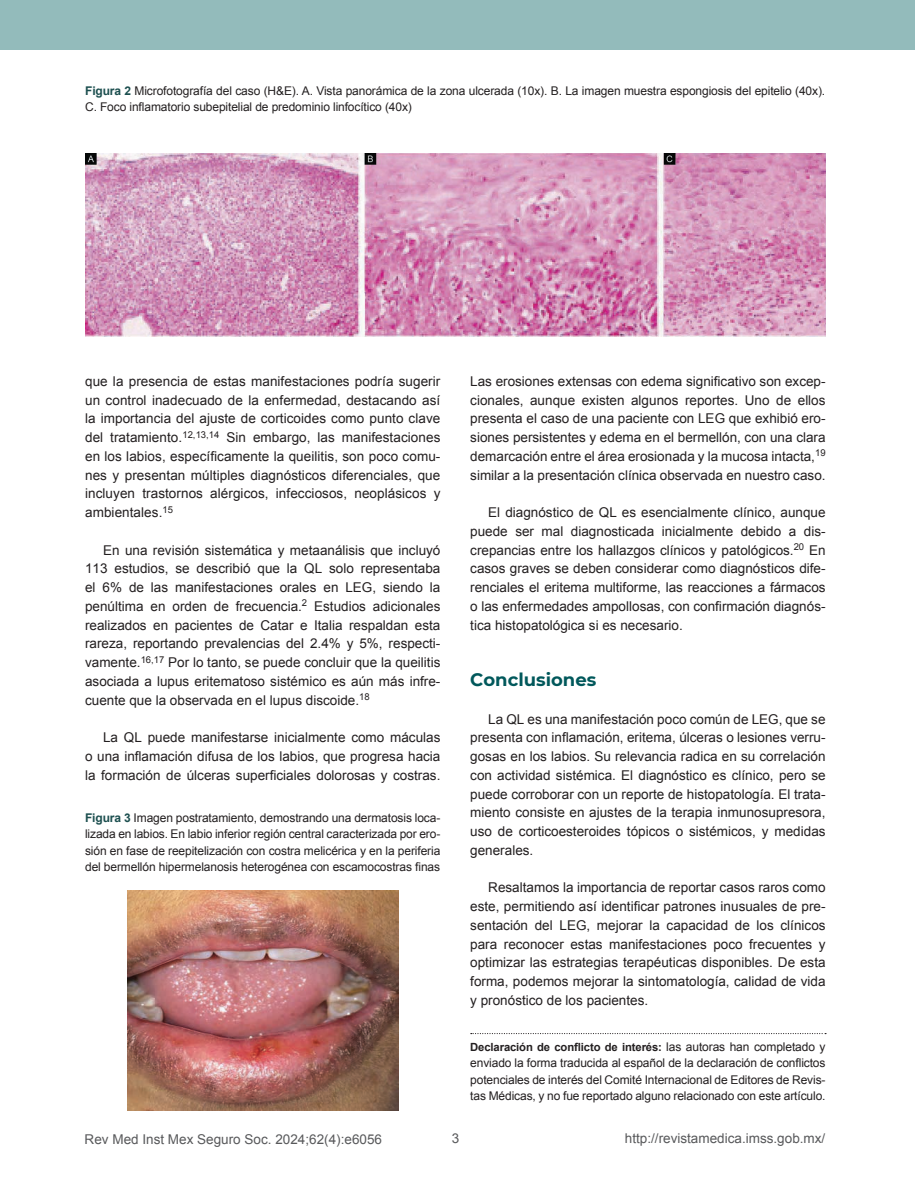
<style>
.page{position:relative;width:915px;height:1191px;background:#fff}
.page>*{position:absolute;margin:0;border:0;box-sizing:border-box;transform-origin:0 0}
.t1{font:700 18px "Montserrat";color:#01585b}
.t2{font:13.5px/18.8px "Arial";color:#231f20;text-align:justify}
.t3{font:13.5px "Arial";color:#58595b}
.t4{font:12px/16.5px "Arial";letter-spacing:-.01em;color:#231f20;text-align:justify}
.t5{font:700 11.25px "Arial";letter-spacing:-.01em;color:#231f20}
.s1{font-weight:700;color:#1c4f4f}
.s2{font-weight:400;font-size:12px}
</style>
<div class="page">
<div style="left:0;top:0;width:914px;height:50px;background:#93bbbb"></div>
<svg style="left:470px;top:1033px;width:355px;height:1px"></svg>
<img style="left:127px;top:890px;width:271px;height:220px">
<img style="left:85px;top:154px;width:740px;height:182px">
<p class="t4" style="left:85px;top:82px;width:741px"><span class="s1">Figura 2</span> Microfotografía del caso (H&amp;E). A. Vista panorámica de la zona ulcerada (10x). B. La imagen muestra espongiosis del epitelio (40x).<br>C. Foco inflamatorio subepitelial de predominio linfocítico (40x)</p>
<p class="t2" style="left:85px;top:372px;width:357px">que la presencia de estas manifestaciones podría sugerir un control inadecuado de la enfermedad, destacando así la importancia del ajuste de corticoides como punto clave del tratamiento.<sup>12,13,14</sup> Sin embargo, las manifestaciones en los labios, específicamente la queilitis, son poco comu&shy;nes y presentan múltiples diagnósticos diferenciales, que incluyen trastornos alérgicos, infecciosos, neoplásicos y ambientales.<sup>15</sup></p>
<p class="t2" style="left:85px;top:541px;width:357px;text-indent:18px">En una revisión sistemática y metaanálisis que incluyó 113 estudios, se describió que la QL solo representaba el 6% de las manifestaciones orales en LEG, siendo la penúltima en orden de frecuencia.<sup>2</sup> Estudios adicionales realizados en pacientes de Catar e Italia respaldan esta rareza, reportando prevalencias del 2.4% y 5%, respecti&shy;vamente.<sup>16,17</sup> Por lo tanto, se puede concluir que la queilitis asociada a lupus eritematoso sistémico es aún más infre&shy;cuente que la observada en el lupus discoide.<sup>18</sup></p>
<p class="t2" style="left:85px;top:728px;width:357px;text-indent:18px">La QL puede manifestarse inicialmente como máculas o una inflamación difusa de los labios, que progresa hacia la formación de úlceras superficiales dolorosas y costras.</p>
<p class="t4" style="left:85px;top:809px;width:356px"><span class="s1">Figura 3</span> Imagen postratamiento, demostrando una dermatosis loca&shy;lizada en labios. En labio inferior región central caracterizada por ero&shy;sión en fase de reepitelización con costra melicérica y en la periferia del bermellón hipermelanosis heterogénea con escamocostras finas</p>
<p class="t2" style="left:470px;top:372px;width:357px">Las erosiones extensas con edema significativo son excep&shy;cionales, aunque existen algunos reportes. Uno de ellos presenta el caso de una paciente con LEG que exhibió ero&shy;siones persistentes y edema en el bermellón, con una clara demarcación entre el área erosionada y la mucosa intacta,<sup>19 </sup>similar a la presentación clínica observada en nuestro caso.</p>
<p class="t2" style="left:470px;top:503px;width:357px;text-indent:18px">El diagnóstico de QL es esencialmente clínico, aunque puede ser mal diagnosticada inicialmente debido a dis&shy;crepancias entre los hallazgos clínicos y patológicos.<sup>20</sup> En casos graves se deben considerar como diagnósticos dife&shy;renciales el eritema multiforme, las reacciones a fármacos o las enfermedades ampollosas, con confirmación diagnós&shy;tica histopatológica si es necesario.</p>
<h1 class="t1" style="left:470px;top:666px;width:127px">Conclusiones</h1>
<p class="t2" style="left:470px;top:709px;width:357px;text-indent:18px">La QL es una manifestación poco común de LEG, que se presenta con inflamación, eritema, úlceras o lesiones verru&shy;gosas en los labios. Su relevancia radica en su correlación con actividad sistémica. El diagnóstico es clínico, pero se puede corroborar con un reporte de histopatología. El trata&shy;miento consiste en ajustes de la terapia inmunosupresora, uso de corticoesteroides tópicos o sistémicos, y medidas generales.</p>
<p class="t2" style="left:470px;top:878px;width:357px;text-indent:18px">Resaltamos la importancia de reportar casos raros como este, permitiendo así identificar patrones inusuales de pre&shy;sentación del LEG, mejorar la capacidad de los clínicos para reconocer estas manifestaciones poco frecuentes y optimizar las estrategias terapéuticas disponibles. De esta forma, podemos mejorar la sintomatología, calidad de vida y pronóstico de los pacientes.</p>
<p class="t5" style="left:470px;top:1039px;width:357px">Declaración de conflicto de interés: <span class="s2">las autoras han completado y</span></p>
<p class="t4" style="left:470px;top:1054px;width:357px">enviado la forma traducida al español de la declaración de conflictos potenciales de interés del Comité Internacional de Editores de Revis&shy;tas Médicas, y no fue reportado alguno relacionado con este artículo.</p>
<p class="t3" style="left:85px;top:1130px;width:299px">Rev Med Inst Mex Seguro Soc. 2024;62(4):e6056</p>
<p class="t3" style="left:451px;top:1129px;width:9px">3</p>
<p class="t3" style="left:624px;top:1129px;width:202px">http://revistamedica.imss.gob.mx/</p>
</div>
